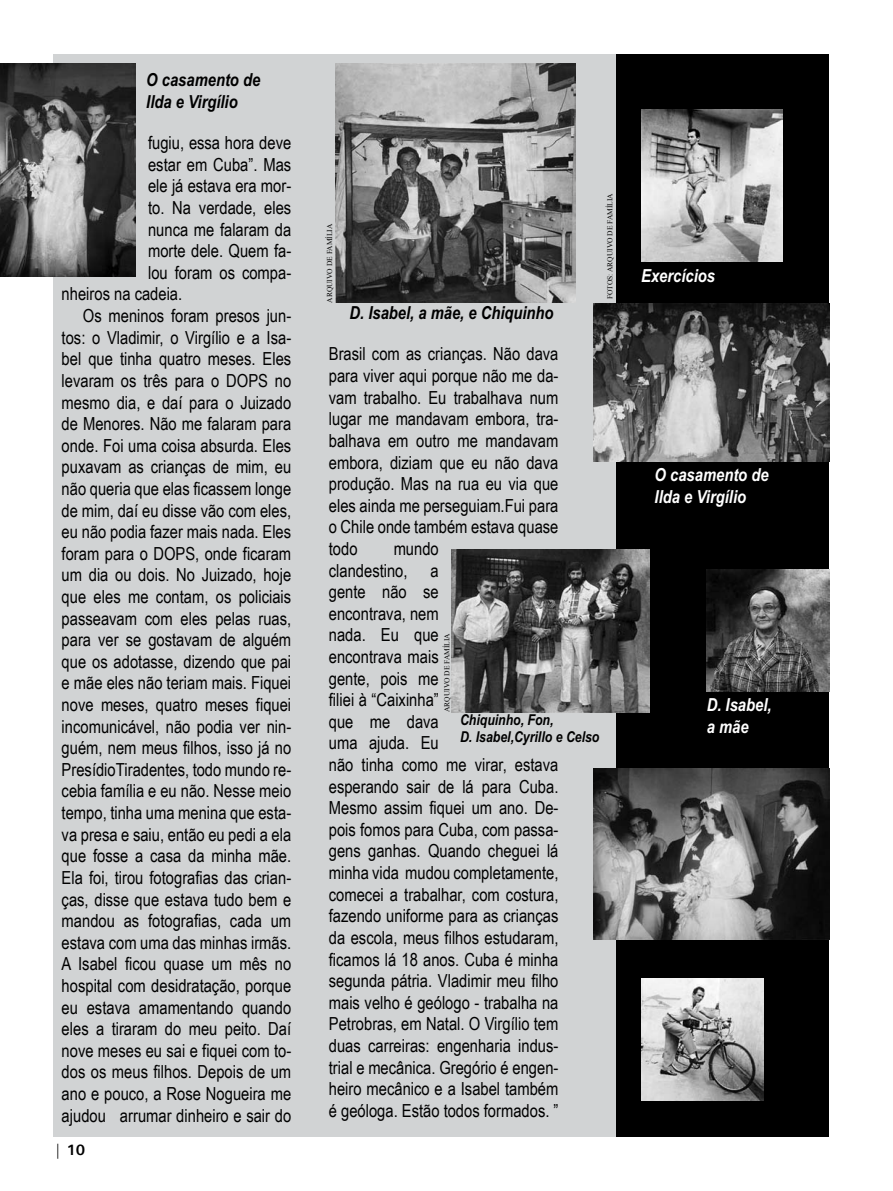
<style>
.page{position:relative;width:893px;height:1191px;background:#fff}
.page>*{position:absolute;margin:0;border:0;box-sizing:border-box;transform-origin:0 0}
.t1{font:18px/21.6px "Arial Narrow";color:#000}
.t2{font:italic 700 18px/21.6px "Arial Narrow";color:#000}
.t3{font:italic 700 18px/21.6px "Arial Narrow";color:#fff}
.t4{font:italic 700 15px/16.5px "Arial Narrow";color:#000}
.t5{font:700 15px "Univers";color:#000}
.t6{font:7.5px "Times New Roman";color:#000}
</style>
<div class="page">
<div style="left:529px;top:54px;width:300px;height:1083px;background:#000"></div>
<div style="left:53px;top:54px;width:563px;height:1083px;background:#d1d3d4"></div>
<img style="left:452px;top:549px;width:198px;height:163px">
<img style="left:336px;top:64px;width:239px;height:239px">
<img style="left:0;top:64px;width:135px;height:212px">
<img style="left:641px;top:978px;width:123px;height:122px">
<img style="left:641px;top:109px;width:141px;height:152px">
<img style="left:594px;top:768px;width:235px;height:172px">
<img style="left:594px;top:303px;width:235px;height:158px">
<img style="left:707px;top:569px;width:122px;height:123px">
<p class="t2" style="left:146px;top:69px;width:115px">O casamento de<br>Ilda e Virgílio</p>
<p class="t1" style="left:148px;top:132px;width:145px">fugiu, essa hora deve</p>
<p class="t1" style="left:148px;top:154px;width:145px">estar em Cuba”. Mas</p>
<p class="t1" style="left:148px;top:175px;width:145px">ele já estava era mor-</p>
<p class="t1" style="left:148px;top:197px;width:145px">to. Na verdade, eles</p>
<p class="t1" style="left:148px;top:218px;width:145px">nunca me falaram da</p>
<p class="t1" style="left:148px;top:240px;width:145px">morte dele. Quem fa-</p>
<p class="t1" style="left:148px;top:262px;width:144px">lou foram os compa-</p>
<p class="t1" style="left:62px;top:283px;width:122px">nheiros na cadeia.</p>
<p class="t1" style="left:83px;top:305px;width:210px">Os meninos foram presos jun-</p>
<p class="t1" style="left:62px;top:326px;width:231px">tos: o Vladimir, o Virgílio e a Isa-</p>
<p class="t1" style="left:62px;top:348px;width:231px">bel que tinha quatro meses. Eles</p>
<p class="t1" style="left:62px;top:370px;width:231px">levaram os três para o DOPS no</p>
<p class="t1" style="left:62px;top:391px;width:231px">mesmo dia, e daí para o Juizado</p>
<p class="t1" style="left:62px;top:413px;width:231px">de Menores. Não me falaram para</p>
<p class="t1" style="left:62px;top:434px;width:231px">onde. Foi uma coisa absurda. Eles</p>
<p class="t1" style="left:62px;top:456px;width:231px">puxavam as crianças de mim, eu</p>
<p class="t1" style="left:62px;top:478px;width:231px">não queria que elas ficassem longe</p>
<p class="t1" style="left:62px;top:499px;width:231px">de mim, daí eu disse vão com eles,</p>
<p class="t1" style="left:62px;top:521px;width:231px">eu não podia fazer mais nada. Eles</p>
<p class="t1" style="left:62px;top:542px;width:231px">foram para o DOPS, onde ficaram</p>
<p class="t1" style="left:62px;top:564px;width:231px">um dia ou dois. No Juizado, hoje</p>
<p class="t1" style="left:62px;top:586px;width:231px">que eles me contam, os policiais</p>
<p class="t1" style="left:62px;top:607px;width:231px">passeavam com eles pelas ruas,</p>
<p class="t1" style="left:62px;top:629px;width:231px">para ver se gostavam de alguém</p>
<p class="t1" style="left:62px;top:650px;width:231px">que os adotasse, dizendo que pai</p>
<p class="t1" style="left:62px;top:672px;width:231px">e mãe eles não teriam mais. Fiquei</p>
<p class="t1" style="left:62px;top:694px;width:231px">nove meses, quatro meses fiquei</p>
<p class="t1" style="left:62px;top:715px;width:231px">incomunicável, não podia ver nin-</p>
<p class="t1" style="left:62px;top:737px;width:231px">guém, nem meus filhos, isso já no</p>
<p class="t1" style="left:62px;top:758px;width:231px">PresídioTiradentes, todo mundo re-</p>
<p class="t1" style="left:62px;top:780px;width:231px">cebia família e eu não. Nesse meio</p>
<p class="t1" style="left:62px;top:802px;width:231px">tempo, tinha uma menina que esta-</p>
<p class="t1" style="left:62px;top:823px;width:231px">va presa e saiu, então eu pedi a ela</p>
<p class="t1" style="left:62px;top:845px;width:231px">que fosse a casa da minha mãe.</p>
<p class="t1" style="left:62px;top:866px;width:231px">Ela foi, tirou fotografias das crian-</p>
<p class="t1" style="left:62px;top:888px;width:231px">ças, disse que estava tudo bem e</p>
<p class="t1" style="left:62px;top:910px;width:231px">mandou as fotografias, cada um</p>
<p class="t1" style="left:62px;top:931px;width:231px">estava com uma das minhas irmãs.</p>
<p class="t1" style="left:62px;top:953px;width:231px">A Isabel ficou quase um mês no</p>
<p class="t1" style="left:62px;top:974px;width:231px">hospital com desidratação, porque</p>
<p class="t1" style="left:62px;top:996px;width:231px">eu estava amamentando quando</p>
<p class="t1" style="left:62px;top:1018px;width:231px">eles a tiraram do meu peito. Daí</p>
<p class="t1" style="left:62px;top:1039px;width:231px">nove meses eu sai e fiquei com to-</p>
<p class="t1" style="left:62px;top:1061px;width:231px">dos os meus filhos. Depois de um</p>
<p class="t1" style="left:62px;top:1082px;width:231px">ano e pouco, a Rose Nogueira me</p>
<p class="t1" style="left:62px;top:1104px;width:231px">ajudou arrumar dinheiro e sair do</p>
<p class="t5" style="left:54px;top:1140px;width:33px">| 10</p>
<p class="t6" style="left:325px;top:303px;width:80px;rotate:-90deg">ARQUIVO DE FAMÍLIA</p>
<p class="t2" style="left:350px;top:302px;width:206px">D. Isabel, a mãe, e Chiquinho</p>
<p class="t6" style="left:605px;top:299px;width:108px;rotate:-90deg">FOTOS: ARQUIVO DE FAMÍLIA</p>
<p class="t1" style="left:329px;top:343px;width:231px;text-align:justify">Brasil com as crianças. Não dava para viver aqui porque não me da&shy;vam trabalho. Eu trabalhava num lugar me mandavam embora, tra&shy;balhava em outro me mandavam embora, diziam que eu não dava produção. Mas na rua eu via que eles ainda me perseguiam.Fui para o Chile onde também estava quase todo</p>
<p class="t1" style="left:329px;top:538px;width:111px;text-indent:65px">mundo clandestino,</p>
<p class="t1" style="left:329px;top:559px;width:231px;text-indent:102px">a<br>gente não se<br>encontrava, nem<br>nada. Eu que<br>encontrava mais<br>gente, pois me<br>filiei à “Caixinha”<br>que me dava<br>uma ajuda. Eu<br>não tinha como me virar, estava esperando sair de lá para Cuba.<br>Mesmo assim fiquei um ano. De&shy;pois fomos para Cuba, com passa&shy;gens ganhas. Quando cheguei lá minha vida mudou completamente, comecei a trabalhar, com costura, fazendo uniforme para as crianças da escola, meus filhos estudaram, ficamos lá 18 anos. Cuba é minha segunda pátria. Vladimir meu filho mais velho é geólogo - trabalha na<br>Petrobras, em Natal. O Virgílio tem duas carreiras: engenharia indus&shy;trial e mecânica. Gregório é engen&shy;heiro mecânico e a Isabel também é geóloga. Estão todos formados. ”</p>
<p class="t6" style="left:442px;top:712px;width:80px;rotate:-90deg">ARQUIVO DE FAMÍLIA</p>
<p class="t4" style="left:460px;top:711px;width:141px">Chiquinho, Fon,<br>D. Isabel,Cyrillo e Celso</p>
<p class="t3" style="left:641px;top:265px;width:75px">Exercícios</p>
<p class="t3" style="left:655px;top:463px;width:115px">O casamento de<br>Ilda e Virgílio</p>
<p class="t3" style="left:707px;top:694px;width:66px">D. Isabel, a mãe</p>
</div>
